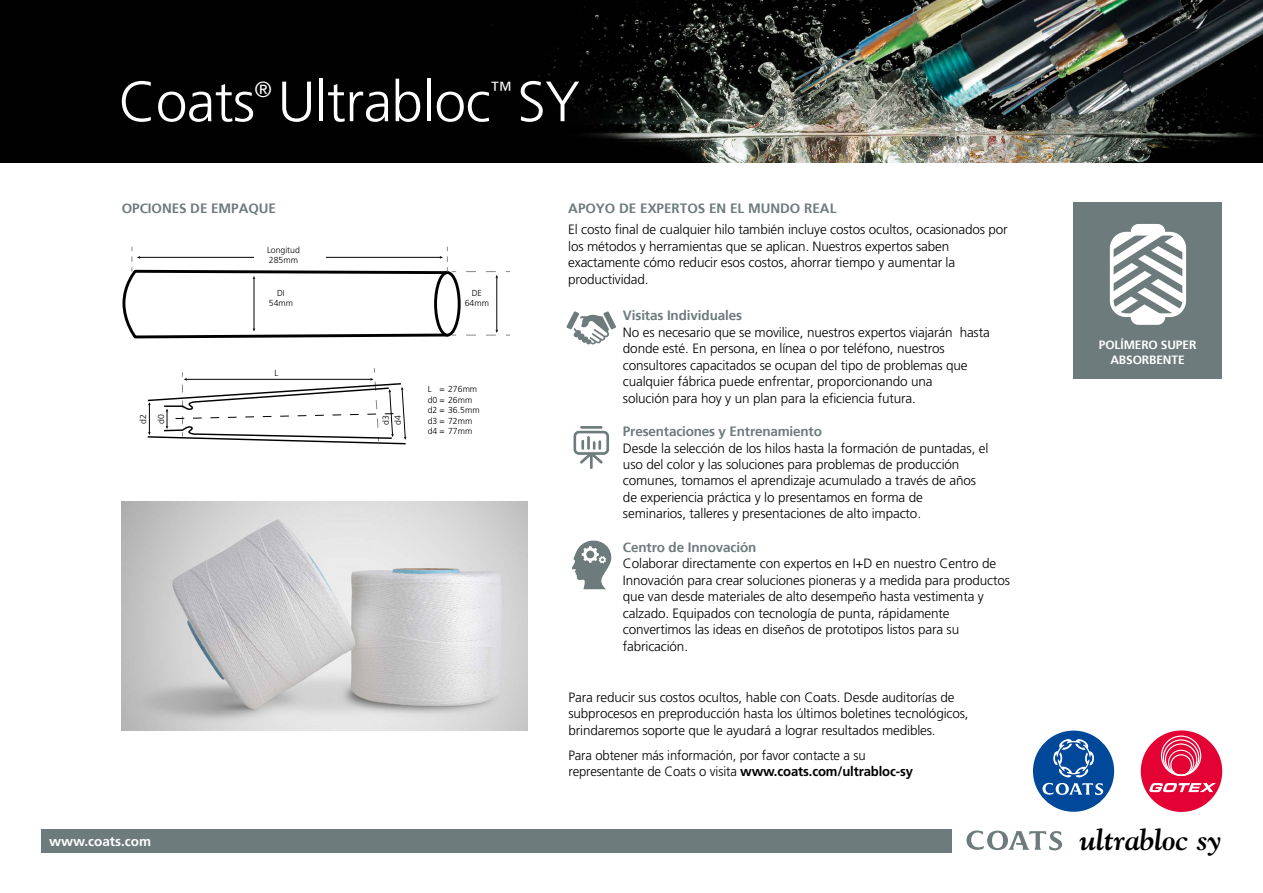
<style>
.page{position:relative;width:1263px;height:893px;background:#fff}
.page>*{position:absolute;margin:0;border:0;box-sizing:border-box;transform-origin:0 0}
.t1{font:300 56.7px "Frutiger";letter-spacing:-.01em;color:#fff}
.t2{font:italic 700 30px "Goudy";letter-spacing:-.01em;color:#000}
.t3{font:300 21.9px "Frutiger";color:#fff}
.t4{font:300 13.5px/16.5px "Frutiger LT Std";letter-spacing:-.01em;color:#000}
.t5{font:700 13.5px "Frutiger LT Std 65";letter-spacing:-.01em;color:#6d7b7c}
.t6{font:700 13.5px "Frutiger";color:#fff}
.t7{font:700 12px/15px "Frutiger LT Std 65";letter-spacing:-.01em;color:#fff;text-align:center}
.t8{font:300 8.7px/10.5px "Frutiger";color:#000}
.t9{font:300 8.7px "Frutiger LT Std";color:#000}
.s1{font-family:"Frutiger";font-weight:700}
</style>
<div class="page">
<svg style="left:566px;top:311px;width:50px;height:33px"></svg>
<div style="left:579px;top:425px;width:24px;height:4px;border:1px solid #fff;border-radius:2px"></div>
<svg style="left:573px;top:430px;width:36px;height:39px"></svg>
<div style="left:592px;top:440px;width:4px;height:11px;border:1px solid #fff;border-radius:2px"></div>
<div style="left:598px;top:439px;width:4px;height:12px;border:1px solid #fff;border-radius:2px"></div>
<svg style="left:572px;top:540px;width:40px;height:49px"></svg>
<div style="left:1073px;top:203px;width:149px;height:176px;background:#6d7b7c"></div>
<img style="left:0;top:0;width:1263px;height:162px">
<div style="left:1110px;top:232px;width:76px;height:85px;border:4px solid #fff;border-radius:15px"></div>
<svg style="left:1112px;top:224px;width:72px;height:101px"></svg>
<div style="left:41px;top:829px;width:910px;height:23px;background:#6d7b7c"></div>
<svg style="left:966px;top:830px;width:97px;height:21px"></svg>
<svg style="left:122px;top:247px;width:376px;height:92px"></svg>
<svg style="left:147px;top:368px;width:260px;height:77px"></svg>
<img style="left:122px;top:502px;width:406px;height:229px">
<div style="left:1033px;top:731px;width:81px;height:81px;background:#00489a;border-radius:50%"></div>
<svg style="left:1042px;top:739px;width:62px;height:56px"></svg>
<div style="left:1140px;top:729px;width:83px;height:84px;background:#e40134;border-radius:50%"></div>
<div style="left:1139px;top:728px;width:85px;height:86px;border:2px solid #fff;border-radius:50%"></div>
<svg style="left:1149px;top:783px;width:67px;height:9px"></svg>
<svg style="left:1161px;top:735px;width:40px;height:41px"></svg>
<h1 class="t1" style="left:119px;top:70px;width:374px">Coats Ultrabloc</h1>
<h3 class="t3" style="left:254px;top:77px;width:19px">®</h3>
<h3 class="t3" style="left:490px;top:77px;width:23px">™</h3>
<h1 class="t1" style="left:517px;top:70px;width:64px">SY</h1>
<p class="t5" style="left:122px;top:202px;width:156px">OPCIONES DE EMPAQUE</p>
<p class="t9" style="left:267px;top:246px;width:34px">Longitud</p>
<p class="t8" style="left:269px;top:255px;width:31px">285mm</p>
<p class="t8" style="left:269px;top:288px;width:26px;text-align:center">DI<br>54mm</p>
<p class="t8" style="left:465px;top:288px;width:26px;text-align:center">DE<br>64mm</p>
<p class="t8" style="left:274px;top:368px;width:5px">L</p>
<p class="t8" style="left:134px;top:424px;width:11px;line-height:17.9px;rotate:-90deg">d2 d0</p>
<p class="t8" style="left:380px;top:425px;width:11px;line-height:12.1px;rotate:-90deg">d3 d4</p>
<p class="t8" style="left:428px;top:384px;width:53px">L = 276mm d0 = 26mm d2 = 36.5mm d3 = 72mm d4 = 77mm</p>
<p class="t8" style="left:428px;top:403px;width:53px">L = 276mm d0 = 26mm d2 = 36.5mm</p>
<p class="t5" style="left:568px;top:202px;width:270px">APOYO DE EXPERTOS EN EL MUNDO REAL</p>
<p class="t4" style="left:568px;top:222px;width:441px">El costo final de cualquier hilo también incluye costos ocultos, ocasionados por los métodos y herramientas que se aplican. Nuestros expertos saben exactamente cómo reducir esos costos, ahorrar tiempo y aumentar la productividad.</p>
<p class="t5" style="left:623px;top:309px;width:121px">Visitas Individuales</p>
<p class="t4" style="left:623px;top:324px;width:368px">No es necesario que se movilice, nuestros expertos viajarán hasta donde esté. En persona, en línea o por teléfono, nuestros consultores capacitados se ocupan del tipo de problemas que cualquier fábrica puede enfrentar, proporcionando una<br>solución para hoy y un plan para la eficiencia futura.</p>
<p class="t5" style="left:623px;top:425px;width:200px">Presentaciones y Entrenamiento</p>
<p class="t4" style="left:623px;top:440px;width:367px">Desde la selección de los hilos hasta la formación de puntadas, el uso del color y las soluciones para problemas de producción comunes, tomamos el aprendizaje acumulado a través de años de experiencia práctica y lo presentamos en forma de seminarios, talleres y presentaciones de alto impacto.</p>
<p class="t5" style="left:623px;top:541px;width:135px">Centro de Innovación</p>
<p class="t4" style="left:623px;top:556px;width:389px">Colaborar directamente con expertos en I+D en nuestro Centro de Innovación para crear soluciones pioneras y a medida para productos que van desde materiales de alto desempeño hasta vestimenta y calzado. Equipados con tecnología de punta, rápidamente convertimos las ideas en diseños de prototipos listos para su fabricación.</p>
<p class="t4" style="left:568px;top:689px;width:402px">Para reducir sus costos ocultos, hable con Coats. Desde auditorías de subprocesos en preproducción hasta los últimos boletines tecnológicos, brindaremos soporte que le ayudará a lograr resultados medibles.</p>
<p class="t4" style="left:568px;top:747px;width:346px">Para obtener más información, por favor contacte a su representante de Coats o visita <span class="s1">www.coats.com/ultrabloc-sy</span></p>
<p class="t7" style="left:1099px;top:338px;width:99px">POLÍMERO SUPER<br>ABSORBENTE</p>
<p class="t6" style="left:49px;top:833px;width:104px">www.coats.com</p>
<h2 class="t2" style="left:1080px;top:821px;width:143px">ultrabloc sy</h2>
</div>
